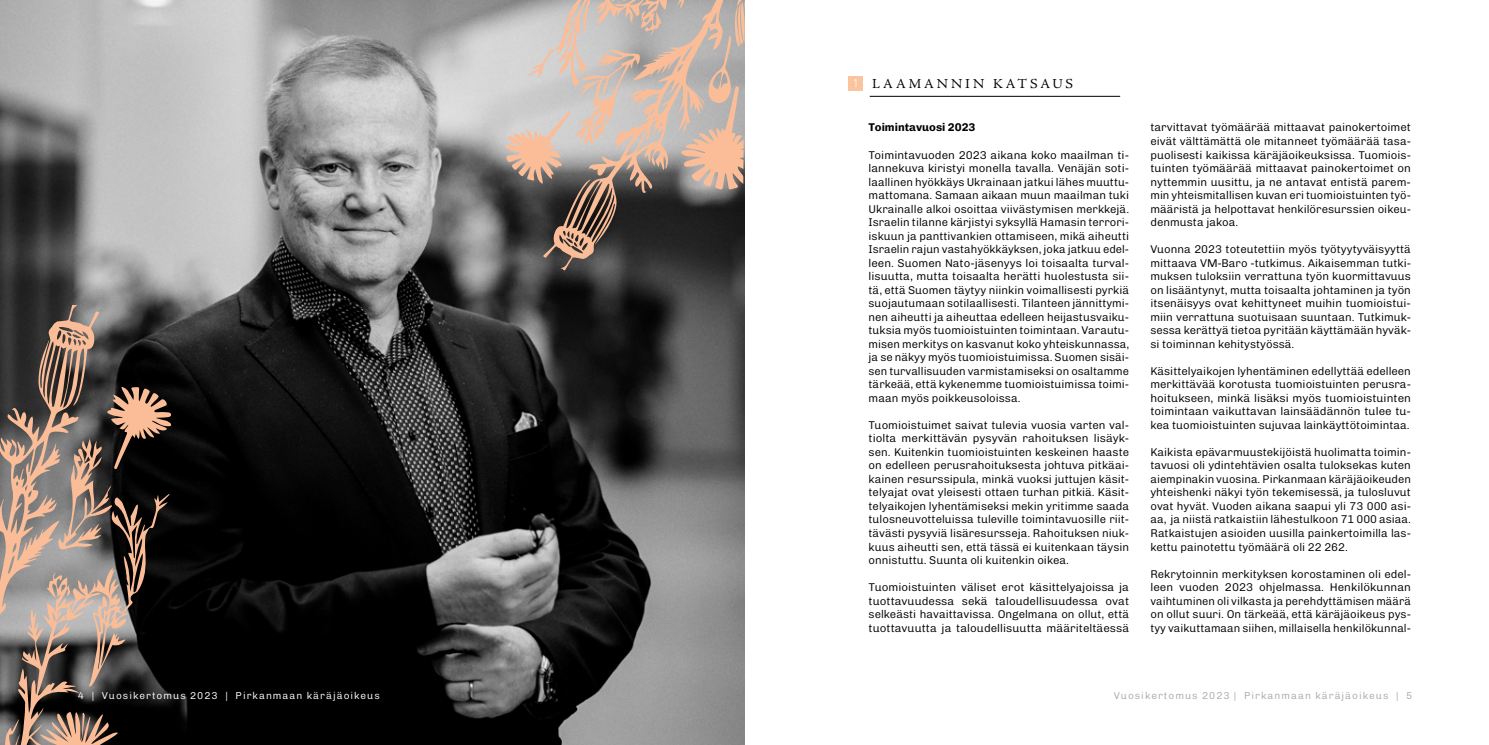
<style>
.page{position:relative;width:1489px;height:745px;background:#fff}
.page>*{position:absolute;margin:0;border:0;box-sizing:border-box;transform-origin:0 0}
.t1{font:13.75px "Adobe Jenson Pro";letter-spacing:.215em;color:#000}
.t2{font:300 11.25px/13.5px "Chivo";color:#000;text-align:justify}
.t3{font:700 11.25px "Chivo";color:#000}
.t4{font:300 10px "Chivo";letter-spacing:.1em;color:#a9aaab}
.t5{font:300 10px "Chivo";letter-spacing:.1em;color:#fff}
</style>
<div class="page">
<img style="left:0;top:0;width:744px;height:744px">
<svg style="left:0;top:304px;width:171px;height:440px;background:#6c5f56"></svg>
<svg style="left:543px;top:190px;width:185px;height:80px;background:#443d39"></svg>
<svg style="left:505px;top:0;width:240px;height:190px;background:#c7b5ab"></svg>
<div style="left:848px;top:76px;width:14px;height:14px;background:#f9c49e"></div>
<hr style="left:869px;top:96px;width:251px;height:1px;background:#000">
<p class="t5" style="left:78px;top:687px;width:303px">4 | Vuosikertomus 2023 | Pirkanmaan käräjäoikeus</p>
<p class="t1" style="left:872px;top:76px;width:202px">LAAMANNIN KATSAUS</p>
<p class="t3" style="left:868px;top:119px;width:108px">Toimintavuosi 2023</p>
<p class="t2" style="left:868px;top:147px;width:262px">Toimintavuoden 2023 aikana koko maailman ti&shy;lannekuva kiristyi monella tavalla. Venäjän soti&shy;laallinen hyökkäys Ukrainaan jatkui lähes muuttu&shy;mattomana. Samaan aikaan muun maailman tuki Ukrainalle alkoi osoittaa viivästymisen merkkejä.<br>Israelin tilanne kärjistyi syksyllä Hamasin terrori&shy;iskuun ja panttivankien ottamiseen, mikä aiheutti Israelin rajun vastahyökkäyksen, joka jatkuu edel&shy;leen. Suomen Nato-jäsenyys loi toisaalta turval&shy;lisuutta, mutta toisaalta herätti huolestusta sii&shy;tä, että Suomen täytyy niinkin voimallisesti pyrkiä suojautumaan sotilaallisesti. Tilanteen jännittymi&shy;nen aiheutti ja aiheuttaa edelleen heijastusvaiku&shy;tuksia myös tuomioistuinten toimintaan. Varautu&shy;misen merkitys on kasvanut koko yhteiskunnassa, ja se näkyy myös tuomioistuimissa. Suomen sisäi&shy;sen turvallisuuden varmistamiseksi on osaltamme tärkeää, että kykenemme tuomioistuimissa toimi&shy;maan myös poikkeusoloissa.</p>
<p class="t2" style="left:868px;top:417px;width:262px">Tuomioistuimet saivat tulevia vuosia varten val&shy;tiolta merkittävän pysyvän rahoituksen lisäyk&shy;sen. Kuitenkin tuomioistuinten keskeinen haaste on edelleen perusrahoituksesta johtuva pitkäai&shy;kainen resurssipula, minkä vuoksi juttujen käsit&shy;telyajat ovat yleisesti ottaen turhan pitkiä. Käsit&shy;telyaikojen lyhentämiseksi mekin yritimme saada tulosneuvotteluissa tuleville toimintavuosille riit&shy;tävästi pysyviä lisäresursseja. Rahoituksen niuk&shy;kuus aiheutti sen, että tässä ei kuitenkaan täysin onnistuttu. Suunta oli kuitenkin oikea.</p>
<p class="t2" style="left:868px;top:579px;width:262px">Tuomioistuinten väliset erot käsittelyajoissa ja tuottavuudessa sekä taloudellisuudessa ovat selkeästi havaittavissa. Ongelmana on ollut, että tuottavuutta ja taloudellisuutta määriteltäessä</p>
<p class="t2" style="left:1150px;top:120px;width:262px">tarvittavat työmäärää mittaavat painokertoimet eivät välttämättä ole mitanneet työmäärää tasa&shy;puolisesti kaikissa käräjäoikeuksissa. Tuomiois&shy;tuinten työmäärää mittaavat painokertoimet on nyttemmin uusittu, ja ne antavat entistä parem&shy;min yhteismitallisen kuvan eri tuomioistuinten työ&shy;määristä ja helpottavat henkilöresurssien oikeu&shy;denmusta jakoa.</p>
<p class="t2" style="left:1150px;top:242px;width:262px">Vuonna 2023 toteutettiin myös työtyytyväisyyttä mittaava VM-Baro -tutkimus. Aikaisemman tutki&shy;muksen tuloksiin verrattuna työn kuormittavuus on lisääntynyt, mutta toisaalta johtaminen ja työn itsenäisyys ovat kehittyneet muihin tuomioistui&shy;miin verrattuna suotuisaan suuntaan. Tutkimuk&shy;sessa kerättyä tietoa pyritään käyttämään hyväk&shy;si toiminnan kehitystyössä.</p>
<p class="t2" style="left:1150px;top:363px;width:262px">Käsittelyaikojen lyhentäminen edellyttää edelleen merkittävää korotusta tuomioistuinten perusra&shy;hoitukseen, minkä lisäksi myös tuomioistuinten toimintaan vaikuttavan lainsäädännön tulee tu&shy;kea tuomioistuinten sujuvaa lainkäyttötoimintaa.</p>
<p class="t2" style="left:1150px;top:444px;width:262px">Kaikista epävarmuustekijöistä huolimatta toimin&shy;tavuosi oli ydintehtävien osalta tuloksekas kuten aiempinakin vuosina. Pirkanmaan käräjäoikeuden yhteishenki näkyi työn tekemisessä, ja tulosluvut ovat hyvät. Vuoden aikana saapui yli 73 000 asi&shy;aa, ja niistä ratkaistiin lähestulkoon 71 000 asiaa.<br>Ratkaistujen asioiden uusilla painkertoimilla las&shy;kettu painotettu työmäärä oli 22 262.</p>
<p class="t2" style="left:1150px;top:566px;width:262px">Rekrytoinnin merkityksen korostaminen oli edel&shy;leen vuoden 2023 ohjelmassa. Henkilökunnan vaihtuminen oli vilkasta ja perehdyttämisen määrä on ollut suuri. On tärkeää, että käräjäoikeus pys&shy;tyy vaikuttamaan siihen, millaisella henkilökunnal-</p>
<p class="t4" style="left:1113px;top:687px;width:300px">Vuosikertomus 2023 | Pirkanmaan käräjäoikeus | 5</p>
</div>
